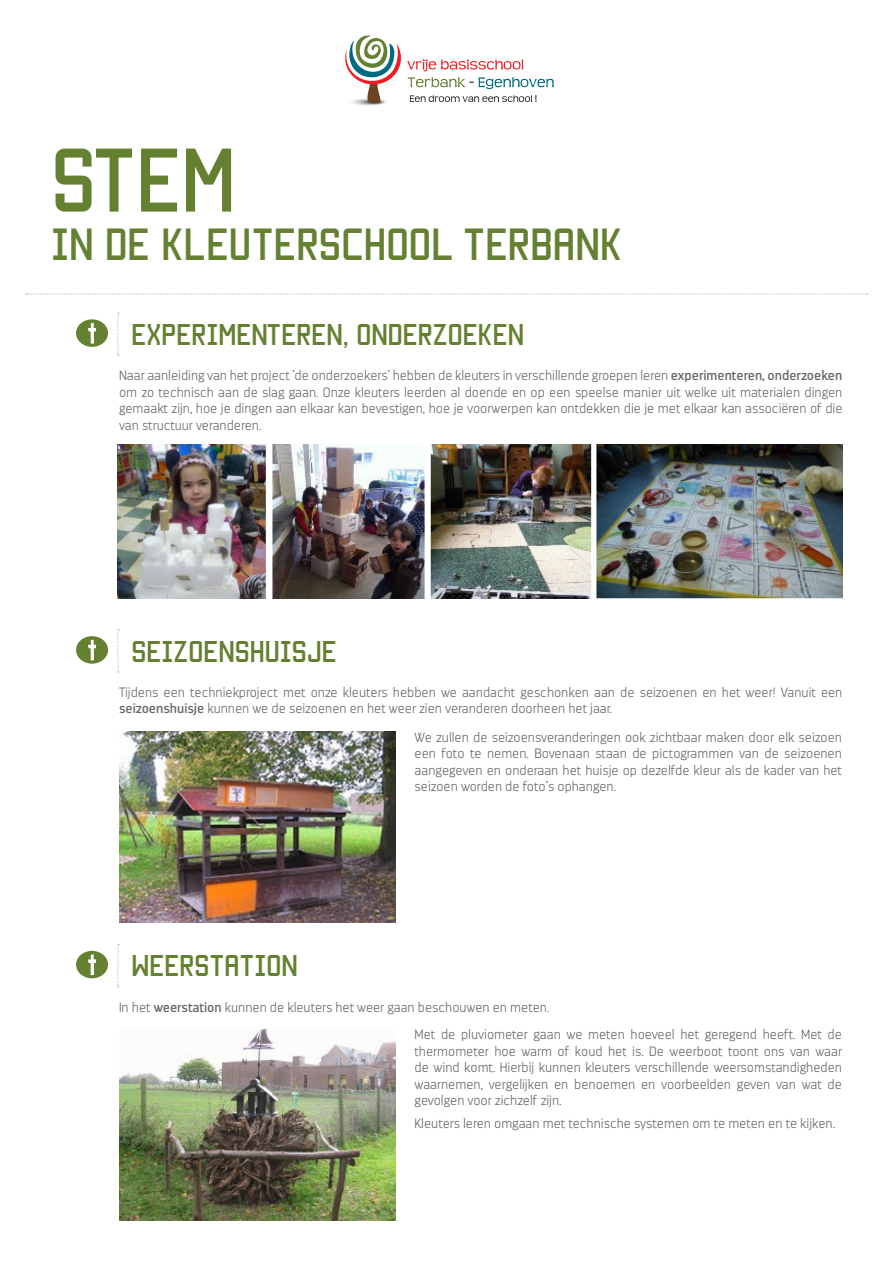
<style>
.page{position:relative;width:893px;height:1263px;background:#fff}
.page>*{position:absolute;margin:0;border:0;box-sizing:border-box;transform-origin:0 0}
.t1{font:72px "Manteka";color:#648131}
.t2{font:36px "Manteka";color:#648131}
.titel_groen_16pt{font:24px "Manteka";color:#648131}
.body_9pt_grijs{font:200 13.5px/16.5px "Darwin";color:#636366;text-align:justify}
.s1{font-weight:400}
</style>
<div class="page">
<svg style="left:26px;top:293px;width:842px;height:2px"></svg>
<svg style="left:345px;top:35px;width:209px;height:71px"></svg>
<svg style="left:117px;top:313px;width:2px;height:43px"></svg>
<div style="left:76px;top:319px;width:32px;height:28px;background:#648131;border-radius:50%"></div>
<svg style="left:88px;top:322px;width:8px;height:22px"></svg>
<svg style="left:117px;top:629px;width:2px;height:43px"></svg>
<div style="left:76px;top:636px;width:32px;height:28px;background:#648131;border-radius:50%"></div>
<svg style="left:88px;top:639px;width:8px;height:22px"></svg>
<img style="left:119px;top:731px;width:276px;height:192px">
<svg style="left:117px;top:944px;width:2px;height:43px"></svg>
<div style="left:76px;top:951px;width:32px;height:27px;background:#648131;border-radius:50%"></div>
<svg style="left:88px;top:954px;width:8px;height:21px"></svg>
<img style="left:119px;top:1029px;width:276px;height:191px">
<img style="left:117px;top:444px;width:725px;height:155px">
<p class="t1" style="left:51px;top:131px;width:186px">STEM</p>
<p class="t2" style="left:51px;top:219px;width:573px">IN DE KLEUTERSCHOOL TERBANK</p>
<p class="titel_groen_16pt" style="left:131px;top:318px;width:395px">EXPERIMENTEREN, ONDERZOEKEN</p>
<p class="body_9pt_grijs" style="left:119px;top:367px;width:725px">Naar aanleiding van het project ‘de onderzoekers’ hebben de kleuters in verschillende groepen leren <span class="s1">experimenteren, onderzoeken </span>om zo technisch aan de slag gaan. Onze kleuters leerden al doende en op een speelse manier uit welke uit materialen dingen gemaakt zijn, hoe je dingen aan elkaar kan bevestigen, hoe je voorwerpen kan ontdekken die je met elkaar kan associëren of die van structuur veranderen.</p>
<p class="titel_groen_16pt" style="left:131px;top:635px;width:207px">SEIZOENSHUISJE</p>
<p class="body_9pt_grijs" style="left:119px;top:684px;width:725px">Tijdens een techniekproject met onze kleuters hebben we aandacht geschonken aan de seizoenen en het weer! Vanuit een <span class="s1">seizoenshuisje</span> kunnen we de seizoenen en het weer zien veranderen doorheen het jaar.</p>
<p class="titel_groen_16pt" style="left:131px;top:949px;width:168px">WEERSTATION</p>
<p class="body_9pt_grijs" style="left:415px;top:729px;width:429px">We zullen de seizoensveranderingen ook zichtbaar maken door elk seizoen een foto te nemen. Bovenaan staan de pictogrammen van de seizoenen aangegeven en onderaan het huisje op dezelfde kleur als de kader van het seizoen worden de foto’s ophangen.</p>
<p class="body_9pt_grijs" style="left:119px;top:999px;width:432px">In het <span class="s1">weerstation</span> kunnen de kleuters het weer gaan beschouwen en meten.</p>
<p class="body_9pt_grijs" style="left:415px;top:1026px;width:429px">Met de pluviometer gaan we meten hoeveel het geregend heeft. Met de thermometer hoe warm of koud het is. De weerboot toont ons van waar de wind komt. Hierbij kunnen kleuters verschillende weersomstandigheden waarnemen, vergelijken en benoemen en voorbeelden geven van wat de gevolgen voor zichzelf zijn.</p>
<p class="body_9pt_grijs" style="left:415px;top:1115px;width:422px">Kleuters leren omgaan met technische systemen om te meten en te kijken.</p>
</div>
